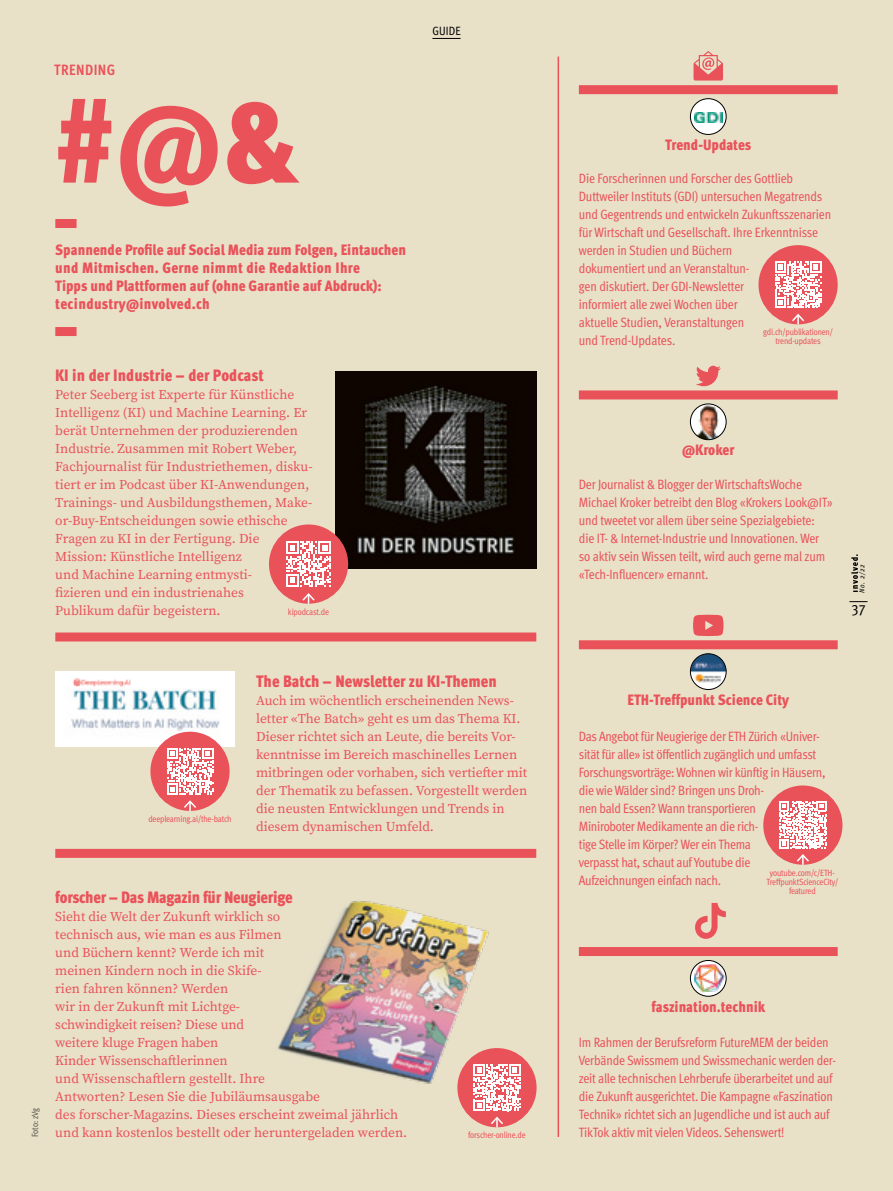
<style>
.page{position:relative;width:893px;height:1191px;background:#e8e1c8}
.page>*{position:absolute;margin:0;border:0;box-sizing:border-box;transform-origin:0 0}
.t1{font:900 condensed 120px "Meta Pro";color:#ea525a}
.t2{font:900 condensed 16.5px "Meta Pro";letter-spacing:-.005em;color:#ea525a}
.t3{font:900 condensed 15px/18px "Meta Pro";color:#ea525a}
.t4{font:700 condensed 15px "Meta Pro";letter-spacing:.03em;color:#ea525a}
.t5{font:condensed 15px "Meta Pro";color:#000}
.t6{font:condensed 13.5px/18px "Meta Pro";letter-spacing:-.015em;color:#ea525a}
.t7{font:13.5px/18px "Source Serif Pro";color:#ea525a}
.t8{font:condensed 12px "Meta Pro";letter-spacing:.01em;color:#000}
.t9{font:condensed 9px/9px "Meta Pro";letter-spacing:-.02em;color:#ea525a;text-align:center}
.t10{font:condensed 9px "Meta Pro";letter-spacing:-.01em;color:#57544b}
.t11{font:italic condensed 7.35px "Meta Pro";color:#000}
</style>
<div class="page">
<div style="left:55px;top:632px;width:481px;height:9px;background:#ea525a"></div>
<div style="left:55px;top:849px;width:481px;height:9px;background:#ea525a"></div>
<hr style="left:558px;top:57px;width:1px;height:1080px;background:#ea525a">
<div style="left:55px;top:219px;width:22px;height:9px;background:#ea525a"></div>
<div style="left:55px;top:327px;width:22px;height:9px;background:#ea525a"></div>
<img style="left:335px;top:371px;width:201px;height:197px">
<svg style="left:851px;top:554px;width:7px;height:38px"></svg>
<div style="left:579px;top:390px;width:259px;height:9px;background:#ea525a"></div>
<img style="left:690px;top:404px;width:36px;height:36px">
<div style="left:690px;top:404px;width:36px;height:36px;border:1px solid #000;border-radius:50%"></div>
<svg style="left:696px;top:366px;width:25px;height:20px"></svg>
<svg style="left:690px;top:99px;width:36px;height:35px"></svg>
<img style="left:694px;top:113px;width:28px;height:9px">
<div style="left:690px;top:98px;width:36px;height:37px;border:1px solid #000;border-radius:50%"></div>
<div style="left:579px;top:85px;width:259px;height:9px;background:#ea525a"></div>
<div style="left:579px;top:947px;width:259px;height:9px;background:#ea525a"></div>
<svg style="left:690px;top:960px;width:36px;height:36px"></svg>
<img style="left:694px;top:964px;width:32px;height:31px">
<div style="left:690px;top:960px;width:36px;height:36px;border:1px solid #000;border-radius:50%"></div>
<img style="left:232px;top:857px;width:289px;height:251px">
<div style="left:55px;top:671px;width:180px;height:76px;background:#fff"></div>
<img style="left:71px;top:689px;width:149px;height:42px">
<div style="left:579px;top:640px;width:259px;height:9px;background:#ea525a"></div>
<img style="left:690px;top:654px;width:36px;height:35px;border-radius:18px">
<div style="left:690px;top:653px;width:36px;height:36px;border:1px solid #000;border-radius:50%"></div>
<svg style="left:693px;top:614px;width:30px;height:22px"></svg>
<img style="left:72px;top:678px;width:59px;height:9px">
<div style="left:763px;top:785px;width:79px;height:79px;background:#ea525a;border-radius:50%"></div>
<svg style="left:779px;top:801px;width:48px;height:63px"></svg>
<div style="left:269px;top:524px;width:79px;height:79px;background:#ea525a;border-radius:50%"></div>
<svg style="left:301px;top:593px;width:15px;height:10px"></svg>
<svg style="left:286px;top:541px;width:45px;height:45px"></svg>
<div style="left:457px;top:1048px;width:80px;height:79px;background:#ea525a;border-radius:50%"></div>
<svg style="left:474px;top:1064px;width:46px;height:63px"></svg>
<div style="left:150px;top:731px;width:80px;height:80px;background:#ea525a;border-radius:50%"></div>
<svg style="left:167px;top:748px;width:46px;height:63px"></svg>
<div style="left:758px;top:245px;width:80px;height:79px;background:#ea525a;border-radius:50%"></div>
<svg style="left:775px;top:261px;width:46px;height:63px"></svg>
<svg style="left:695px;top:903px;width:31px;height:36px"></svg>
<svg style="left:693px;top:51px;width:30px;height:30px"></svg>
<svg style="left:432px;top:38px;width:29px;height:1px"></svg>
<svg style="left:849px;top:601px;width:18px;height:1px"></svg>
<p class="t4" style="left:54px;top:58px;width:63px">TRENDING</p>
<h1 class="t1" style="left:55px;top:46px;width:246px">#@&amp;</h1>
<p class="t3" style="left:55px;top:240px;width:352px">Spannende Profile auf Social Media zum Folgen, Eintauchen und Mitmischen. Gerne nimmt die Redaktion Ihre<br>Tipps und Plattformen auf (ohne Garantie auf Abdruck): tecindustry@involved.ch</p>
<p class="t2" style="left:55px;top:362px;width:210px">KI in der Industrie – der Podcast</p>
<p class="t7" style="left:55px;top:385px;width:259px">Peter Seeberg ist Experte für Künstliche Intelligenz (KI) und Machine Learning. Er berät Unternehmen der produzierenden Industrie. Zusammen mit Robert Weber, Fachjournalist für Industriethemen, disku&shy;tiert er im Podcast über KI-Anwendungen, Trainings- und Ausbildungsthemen, Make&shy;or-Buy-Entscheidungen sowie ethische Fragen zu KI in der Fertigung. Die Mission: Künstliche Intelligenz<br>und Machine Learning entmysti-<br>fizieren und ein industrienahes<br>Publikum dafür begeistern.</p>
<p class="t9" style="left:288px;top:606px;width:43px">kipodcast.de</p>
<p class="t8" style="left:432px;top:21px;width:30px">GUIDE</p>
<p class="t9" style="left:148px;top:813px;width:85px">deeplearning.ai/the-batch</p>
<p class="t2" style="left:256px;top:668px;width:242px">The Batch – Newsletter zu KI-Themen</p>
<p class="t7" style="left:256px;top:691px;width:272px">Auch im wöchentlich erscheinenden News&shy;letter «The Batch» geht es um das Thema KI.<br>Dieser richtet sich an Leute, die bereits Vor&shy;kenntnisse im Bereich maschinelles Lernen mitbringen oder vorhaben, sich vertiefter mit der Thematik zu befassen. Vorgestellt werden die neusten Entwicklungen und Trends in diesem dynamischen Umfeld.</p>
<p class="t10" style="left:28px;top:1137px;width:31px;rotate:-90deg">Foto: zVg</p>
<p class="t2" style="left:55px;top:884px;width:239px">forscher – Das Magazin für Neugierige</p>
<p class="t7" style="left:55px;top:907px;width:353px">Sieht die Welt der Zukunft wirklich so<br>technisch aus, wie man es aus Filmen<br>und Büchern kennt? Werde ich mit<br>meinen Kindern noch in die Skife-<br>rien fahren können? Werden<br>wir in der Zukunft mit Lichtge-<br>schwindigkeit reisen? Diese und<br>weitere kluge Fragen haben<br>Kinder Wissenschaftlerinnen<br>und Wissenschaftlern gestellt. Ihre<br>Antworten? Lesen Sie die Jubiläumsausgabe<br>des forscher-Magazins. Dieses erscheint zweimal jährlich und kann kostenlos bestellt oder heruntergeladen werden.</p>
<p class="t9" style="left:468px;top:1130px;width:59px">forscher-online.de</p>
<p class="t3" style="left:665px;top:135px;width:88px">Trend-Updates</p>
<p class="t6" style="left:579px;top:168px;width:254px">Die Forscherinnen und Forscher des Gottlieb Duttweiler Instituts (GDI) untersuchen Megatrends und Gegentrends und entwickeln Zukunftsszenarien für Wirtschaft und Gesellschaft. Ihre Erkenntnisse werden in Studien und Büchern<br>dokumentiert und an Veranstaltun-<br>gen diskutiert. Der GDI-Newsletter<br>informiert alle zwei Wochen über<br>aktuelle Studien, Veranstaltungen<br>und Trend-Updates.</p>
<p class="t9" style="left:763px;top:327px;width:71px">gdi.ch/publikationen/ trend-updates</p>
<p class="t3" style="left:682px;top:440px;width:54px">@Kroker</p>
<p class="t6" style="left:579px;top:474px;width:255px">Der Journalist &amp; Blogger der WirtschaftsWoche Michael Kroker betreibt den Blog «Krokers Look@IT» und tweetet vor allem über seine Spezialgebiete: die IT- &amp; Internet-Industrie und Innovationen. Wer so aktiv sein Wissen teilt, wird auch gerne mal zum «Tech-Influencer» ernannt.</p>
<p class="t11" style="left:856px;top:592px;width:29px;rotate:-90deg">No. 2/22</p>
<p class="t5" style="left:852px;top:598px;width:15px">37</p>
<p class="t3" style="left:627px;top:690px;width:163px">ETH-Treffpunkt Science City</p>
<p class="t6" style="left:579px;top:726px;width:248px">Das Angebot für Neugierige der ETH Zürich «Univer&shy;sität für alle» ist öffentlich zugänglich und umfasst Forschungsvorträge: Wohnen wir künftig in Häusern, die wie Wälder sind? Bringen uns Droh-<br>nen bald Essen? Wann transportieren<br>Miniroboter Medikamente an die rich-<br>tige Stelle im Körper? Wer ein Thema<br>verpasst hat, schaut auf Youtube die Aufzeichnungen einfach nach.</p>
<p class="t9" style="left:767px;top:867px;width:73px">youtube.com/c/ETH-<br>TreffpunktScienceCity/ featured</p>
<p class="t3" style="left:651px;top:997px;width:115px">faszination.technik</p>
<p class="t6" style="left:579px;top:1032px;width:259px">Im Rahmen der Berufsreform FutureMEM der beiden Verbände Swissmem und Swissmechanic werden der&shy;zeit alle technischen Lehrberufe überarbeitet und auf die Zukunft ausgerichtet. Die Kampagne «Faszination Technik» richtet sich an Jugendliche und ist auch auf TikTok aktiv mit vielen Videos. Sehenswert!</p>
</div>
